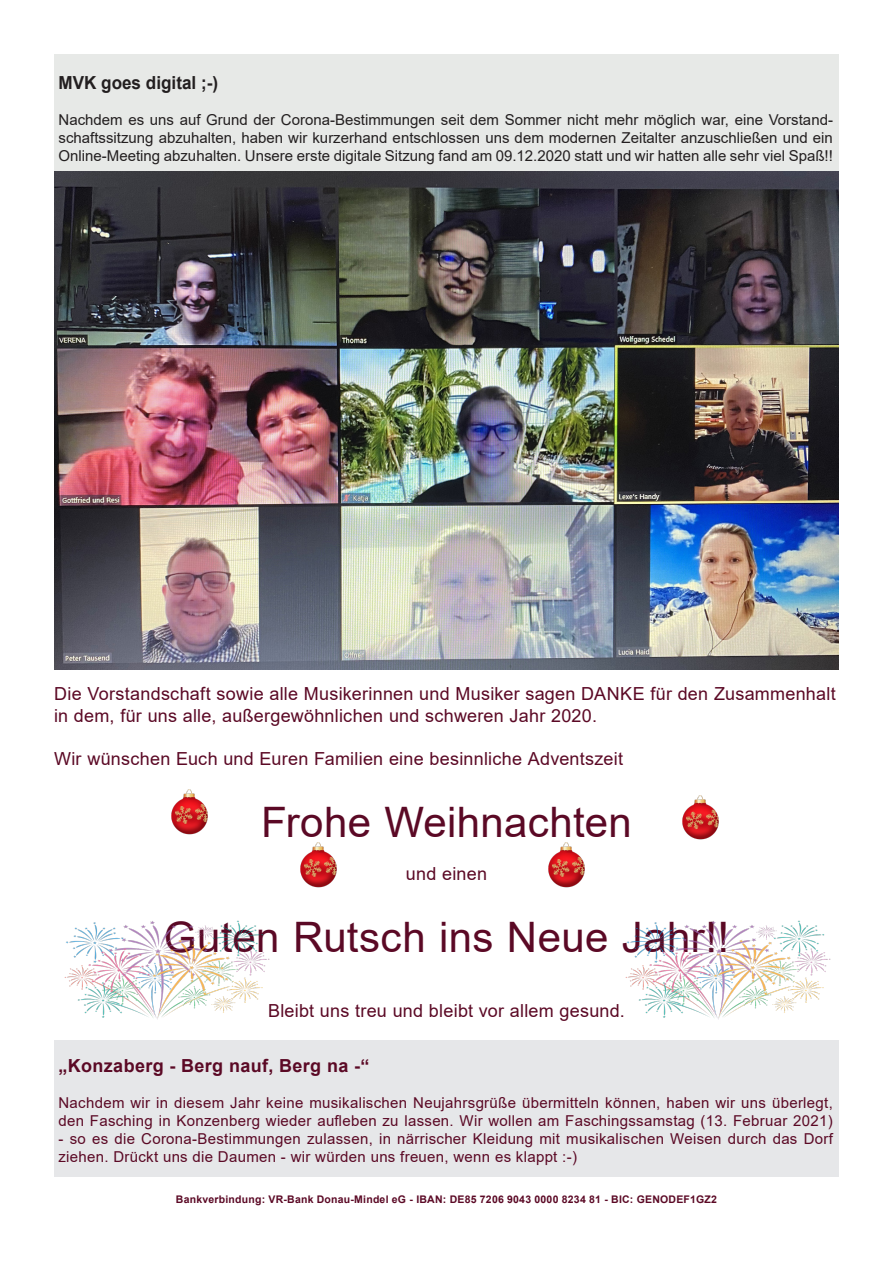
<style>
.page{position:relative;width:893px;height:1263px;background:#fff}
.page>*{position:absolute;margin:0;border:0;box-sizing:border-box;transform-origin:0 0}
.t1{font:42px "Arial";letter-spacing:.01em;color:#5b0925}
.t2{font:18px/21.6px "Arial";letter-spacing:.015em;color:#5b0925}
.t3{font:700 18px "Arial";letter-spacing:.02em;color:#5b0925}
.t4{font:700 18px "Arial";color:#231f20;scale:.95 1}
.t5{font:15px/18px "Arial";letter-spacing:.02em;color:#5b0925}
.t6{font:15px/18px "Arial";color:#231f20;text-align:justify}
.t7{font:700 10.5px "Arial";letter-spacing:.02em;color:#5b0925}
</style>
<div class="page">
<div style="left:54px;top:54px;width:785px;height:596px;background:#e7e9e7"></div>
<img style="left:54px;top:171px;width:785px;height:498px">
<div style="left:54px;top:1040px;width:785px;height:136px;background:#e6e7e9"></div>
<img style="left:171px;top:789px;width:37px;height:46px">
<img style="left:300px;top:843px;width:37px;height:45px">
<img style="left:548px;top:843px;width:37px;height:45px">
<img style="left:682px;top:795px;width:37px;height:45px">
<img style="left:625px;top:920px;width:206px;height:100px">
<img style="left:64px;top:920px;width:206px;height:100px">
<p class="t4" style="left:58px;top:70px;width:170px">MVK goes digital ;-)</p>
<p class="t6" style="left:58px;top:110px;width:776px">Nachdem es uns auf Grund der Corona-Bestimmungen seit dem Sommer nicht mehr möglich war, eine Vorstand&shy;schaftssitzung abzuhalten, haben wir kurzerhand entschlossen uns dem modernen Zeitalter anzuschließen und ein Online-Meeting abzuhalten. Unsere erste digitale Sitzung fand am 09.12.2020 statt und wir hatten alle sehr viel Spaß!!</p>
<p class="t2" style="left:54px;top:683px;width:783px">Die Vorstandschaft sowie alle Musikerinnen und Musiker sagen DANKE für den Zusammenhalt in dem, für uns alle, außergewöhnlichen und schweren Jahr 2020.</p>
<p class="t2" style="left:54px;top:748px;width:571px">Wir wünschen Euch und Euren Familien eine besinnliche Adventszeit</p>
<h1 class="t1" style="left:261px;top:793px;width:372px">Frohe Weihnachten</h1>
<p class="t2" style="left:406px;top:863px;width:83px">und einen</p>
<h1 class="t1" style="left:164px;top:908px;width:567px">Guten Rutsch ins Neue Jahr!!</h1>
<p class="t2" style="left:268px;top:1000px;width:358px">Bleibt uns treu und bleibt vor allem gesund.</p>
<p class="t3" style="left:58px;top:1053px;width:312px">„Konzaberg - Berg nauf, Berg na -“</p>
<p class="t5" style="left:58px;top:1094px;width:776px">Nachdem wir in diesem Jahr keine musikalischen Neujahrsgrüße übermitteln können, haben wir uns überlegt, den Fasching in Konzenberg wieder aufleben zu lassen. Wir wollen am Faschingssamstag (13. Februar 2021)</p>
<p class="t5" style="left:58px;top:1130px;width:776px">- so es die Corona-Bestimmungen zulassen, in närrischer Kleidung mit musikalischen Weisen durch das Dorf ziehen. Drückt uns die Daumen - wir würden uns freuen, wenn es klappt :-)</p>
<p class="t7" style="left:176px;top:1191px;width:543px">Bankverbindung: VR-Bank Donau-Mindel eG - IBAN: DE85 7206 9043 0000 8234 81 - BIC: GENODEF1GZ2</p>
</div>
